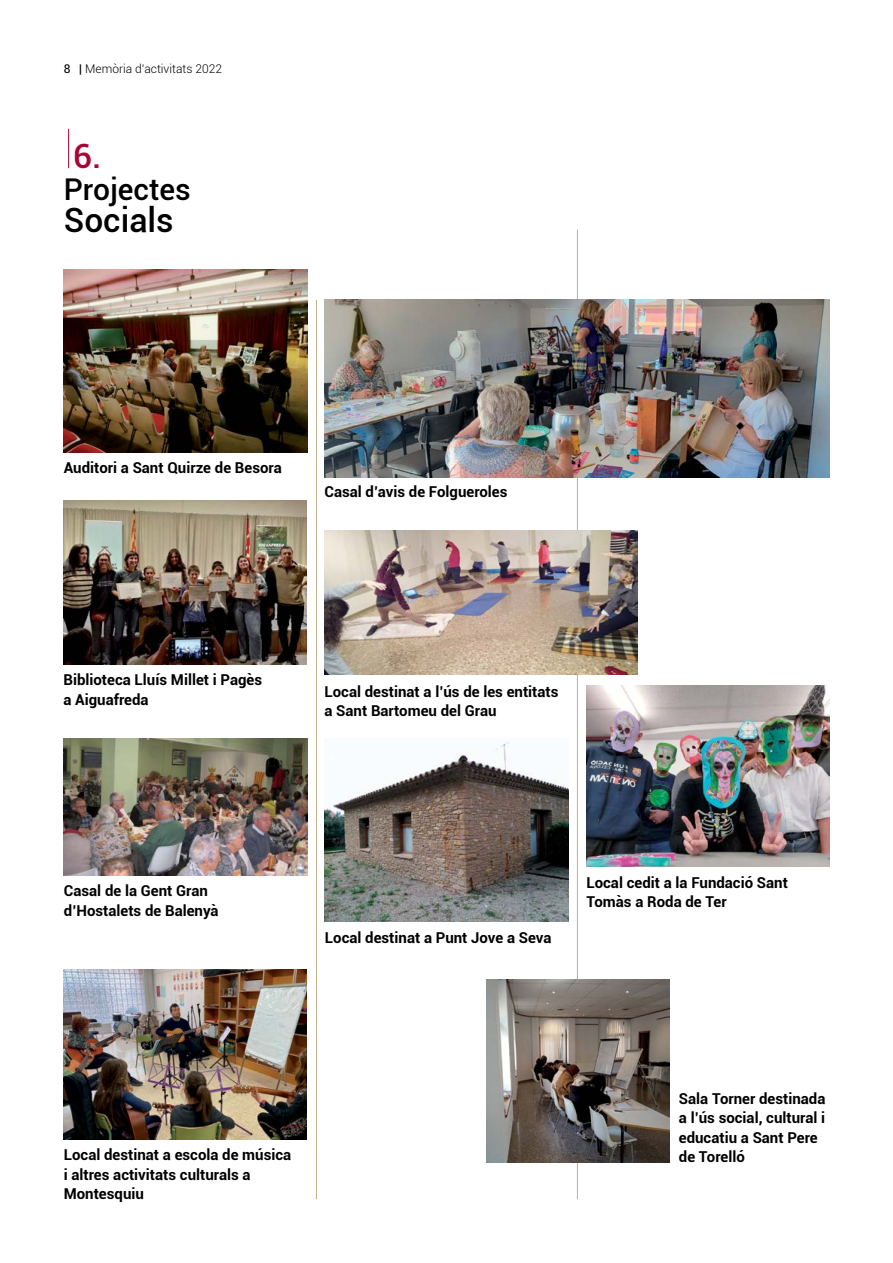
<style>
.page{position:relative;width:893px;height:1263px;background:#fff}
.page>*{position:absolute;margin:0;border:0;box-sizing:border-box;transform-origin:0 0}
.t1{font:500 33.45px "Roboto";color:#000}
.t2{font:500 33.45px "Roboto";color:#a90533}
.t3{font:500 30px "Roboto";color:#000}
.t4{font:700 15px/19.5px "Roboto";color:#000}
.t5{font:300 12px "Roboto";color:#000}
.s1{font-weight:400}
</style>
<div class="page">
<hr style="left:577px;top:230px;width:1px;height:969px;background:#c5b291">
<hr style="left:68px;top:129px;width:1px;height:39px;background:#a90533">
<hr style="left:316px;top:300px;width:1px;height:899px;background:#c5b291">
<img style="left:64px;top:269px;width:243px;height:183px">
<img style="left:324px;top:530px;width:313px;height:145px">
<img style="left:64px;top:501px;width:243px;height:163px">
<img style="left:324px;top:300px;width:505px;height:177px">
<img style="left:64px;top:739px;width:243px;height:136px">
<img style="left:325px;top:742px;width:243px;height:180px">
<img style="left:487px;top:979px;width:182px;height:183px">
<img style="left:64px;top:970px;width:243px;height:169px">
<img style="left:586px;top:685px;width:243px;height:182px">
<p class="t5" style="left:64px;top:60px;width:160px"><span class="s1">8 |</span> Memòria d’activitats 2022</p>
<h1 class="t2" style="left:73px;top:133px;width:30px">6.</h1>
<h2 class="t3" style="left:64px;top:168px;width:129px">Projectes</h2>
<h1 class="t1" style="left:64px;top:197px;width:111px">Socials</h1>
<p class="t4" style="left:64px;top:457px;width:220px">Auditori a Sant Quirze de Besora</p>
<p class="t4" style="left:324px;top:481px;width:185px">Casal d’avis de Folgueroles</p>
<p class="t4" style="left:63px;top:669px;width:200px">Biblioteca Lluís Millet i Pagès a Aiguafreda</p>
<p class="t4" style="left:324px;top:681px;width:236px">Local destinat a l’ús de les entitats a Sant Bartomeu del Grau</p>
<p class="t4" style="left:64px;top:881px;width:156px">Casal de la Gent Gran d’Hostalets de Balenyà</p>
<p class="t4" style="left:325px;top:927px;width:228px">Local destinat a Punt Jove a Seva</p>
<p class="t4" style="left:586px;top:872px;width:203px">Local cedit a la Fundació Sant<br>Tomàs a Roda de Ter</p>
<p class="t4" style="left:64px;top:1144px;width:229px">Local destinat a escola de música i altres activitats culturals a<br>Montesquiu</p>
<p class="t4" style="left:679px;top:1088px;width:148px">Sala Torner destinada a l’ús social, cultural i educatiu a Sant Pere de Torelló</p>
</div>
